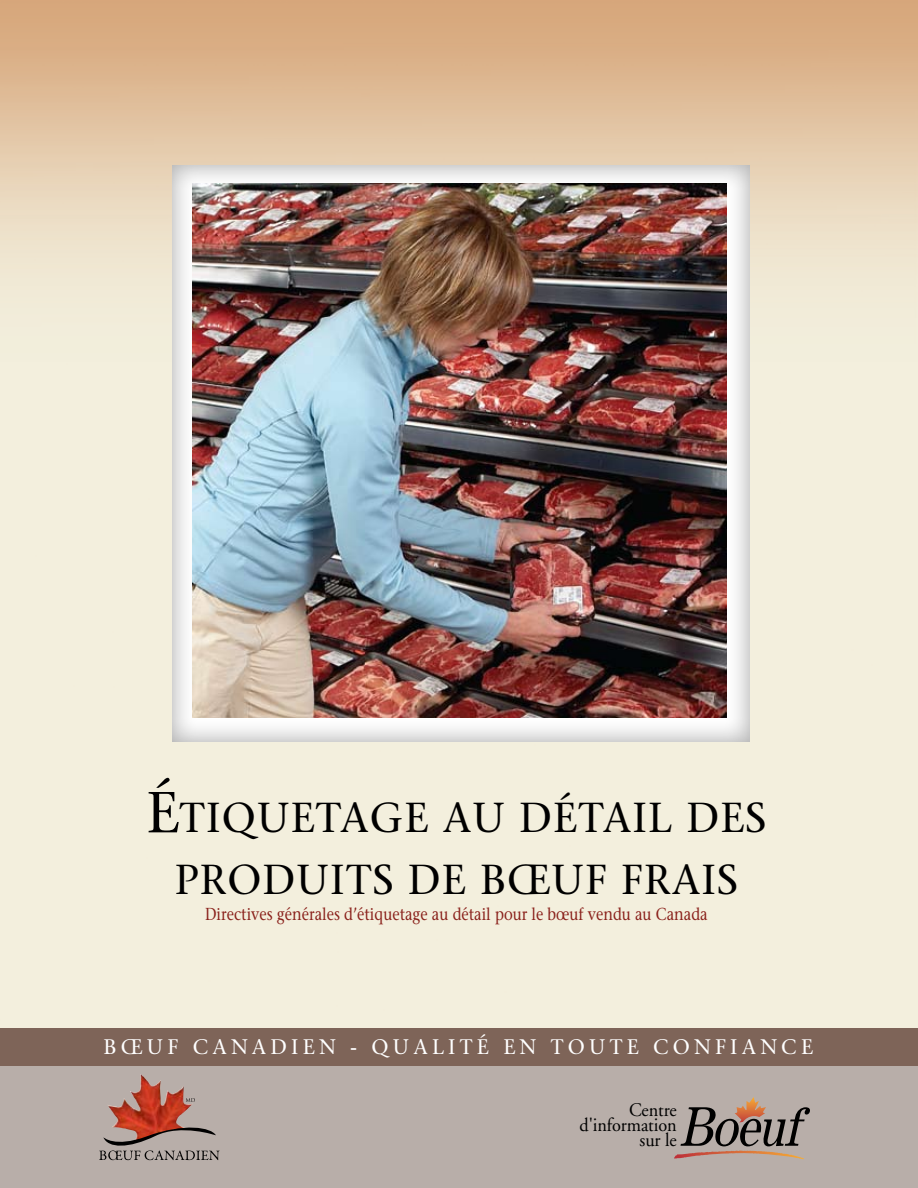
<style>
.page{position:relative;width:918px;height:1188px;background:#fff}
.page>*{position:absolute;margin:0;border:0;box-sizing:border-box;transform-origin:0 0}
.t1{font:41.85px/61.8px "Stone Serif";letter-spacing:.025em;color:#000;text-align:center}
.t2{font:21px "Stone Serif";letter-spacing:.2em;color:#fff}
.t3{font:19.2px/15.1px "Adobe Garamond";letter-spacing:-.005em;color:#000;text-align:right;scale:.95 1}
.t4{font:17.25px "Stone Serif";color:#8a211b;scale:.85 1}
.s1{font-size:57.6px}
</style>
<div class="page">
<img style="left:0;top:0;width:918px;height:1029px">
<div style="left:169px;top:155px;width:582px;height:588px;background:#000;opacity:.31"></div>
<div style="left:0;top:1065px;width:918px;height:123px;background:#b8aea9"></div>
<div style="left:0;top:1029px;width:918px;height:37px;background:#7e6458"></div>
<img style="left:108px;top:1076px;width:84px;height:46px">
<svg style="left:99px;top:1122px;width:121px;height:38px"></svg>
<svg style="left:186px;top:1098px;width:9px;height:4px"></svg>
<svg style="left:674px;top:1097px;width:136px;height:62px"></svg>
<img style="left:193px;top:184px;width:533px;height:534px">
<h1 class="t1" style="left:146px;top:787px;width:622px"><span class="s1">É</span>TIQUETAGE AU DÉTAIL DES<br>PRODUITS DE BŒUF FRAIS</h1>
<p class="t4" style="left:205px;top:904px;width:593px">Directives générales d’étiquetage au détail pour le bœuf vendu au Canada</p>
<p class="t2" style="left:104px;top:1034px;width:711px">BŒUF CANADIEN - QUALITÉ EN TOUTE CONFIANCE</p>
<p class="t3" style="left:580px;top:1103px;width:104px">Centre d'information sur le</p>
</div>
